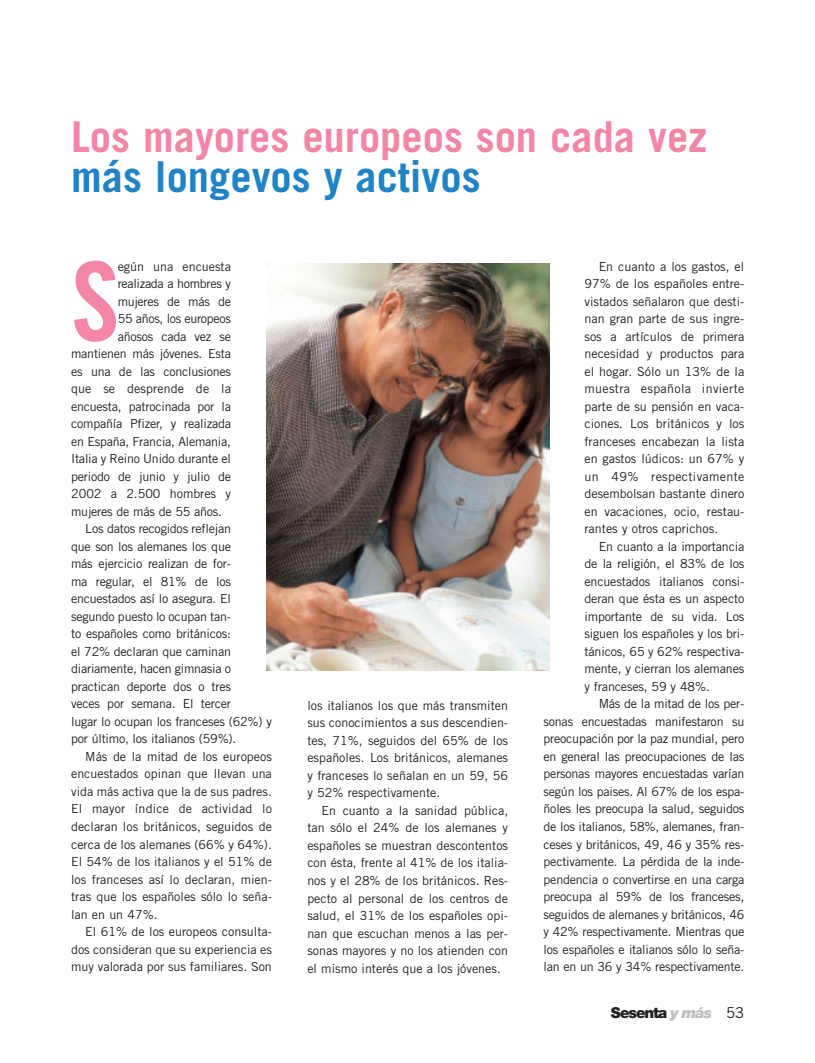
<style>
.page{position:relative;width:815px;height:1063px;background:#fff}
.page>*{position:absolute;margin:0;border:0;box-sizing:border-box;transform-origin:0 0}
.t1{font:109.38px "Trade Gothic Bold Cond Twenty";color:#f386a7}
.t2{font:700 42.5px "Trade Gothic";color:#f386a7}
.t3{font:700 42.5px "Trade Gothic";color:#2083c6}
.t4{font:900 15px "Helvetica Neue";letter-spacing:-.065em;color:#231f1f}
.t5{font:12.5px/17.5px "Trade Gothic";letter-spacing:-.02em;color:#231f1f;text-align:justify}
.t6{font:12.5px "Trade Gothic";color:#231f1f}
.t7{font:12.5px "Trade Gothic";letter-spacing:.01em;color:#231f1f}
.t8{font:12.5px "Trade Gothic";letter-spacing:.005em;color:#231f1f}
.s1{font-style:italic;color:#bcbec0}
.s2{font-family:"Trade Gothic";font-weight:400}
</style>
<div class="page">
<img style="left:266px;top:263px;width:284px;height:408px">
<h2 class="t2" style="left:71px;top:122px;width:638px">Los mayores europeos son cada vez</h2>
<h2 class="t3" style="left:71px;top:162px;width:411px">más longevos y activos</h2>
<h1 class="t1" style="left:71px;top:262px;width:50px">S</h1>
<p class="t6" style="left:118px;top:262px;width:115px">egún una encuesta</p>
<p class="t5" style="left:118px;top:276px;width:115px">realizada a hombres y</p>
<p class="t5" style="left:118px;top:294px;width:115px">mujeres de más de</p>
<p class="t5" style="left:118px;top:311px;width:115px">55 años, los europeos</p>
<p class="t5" style="left:118px;top:329px;width:115px">añosos cada vez se</p>
<p class="t5" style="left:71px;top:346px;width:161px">mantienen más jóvenes. Esta</p>
<p class="t5" style="left:71px;top:364px;width:161px">es una de las conclusiones</p>
<p class="t8" style="left:71px;top:384px;width:161px">que se desprende de la</p>
<p class="t5" style="left:71px;top:399px;width:161px">encuesta, patrocinada por la</p>
<p class="t5" style="left:71px;top:416px;width:161px">compañía Pfizer, y realizada</p>
<p class="t5" style="left:71px;top:434px;width:161px">en España, Francia, Alemania,</p>
<p class="t5" style="left:71px;top:451px;width:161px">Italia y Reino Unido durante el</p>
<p class="t5" style="left:71px;top:469px;width:161px">periodo de junio y julio de</p>
<p class="t5" style="left:71px;top:486px;width:161px">2002 a 2.500 hombres y</p>
<p class="t5" style="left:71px;top:504px;width:152px">mujeres de más de 55 años.</p>
<p class="t5" style="left:85px;top:521px;width:147px">Los datos recogidos reflejan</p>
<p class="t5" style="left:71px;top:539px;width:161px">que son los alemanes los que</p>
<p class="t5" style="left:71px;top:556px;width:161px">más ejercicio realizan de for-</p>
<p class="t5" style="left:71px;top:574px;width:161px">ma regular, el 81% de los</p>
<p class="t5" style="left:71px;top:591px;width:161px">encuestados así lo asegura. El</p>
<p class="t5" style="left:71px;top:609px;width:161px">segundo puesto lo ocupan tan-</p>
<p class="t5" style="left:71px;top:626px;width:161px">to españoles como británicos:</p>
<p class="t5" style="left:71px;top:644px;width:161px">el 72% declaran que caminan</p>
<p class="t5" style="left:71px;top:661px;width:161px">diariamente, hacen gimnasia o</p>
<p class="t5" style="left:71px;top:679px;width:161px">practican deporte dos o tres</p>
<p class="t5" style="left:71px;top:696px;width:161px">veces por semana. El tercer</p>
<p class="t5" style="left:71px;top:714px;width:202px">lugar lo ocupan los franceses (62%) y</p>
<p class="t5" style="left:71px;top:731px;width:167px">por último, los italianos (59%).</p>
<p class="t6" style="left:85px;top:752px;width:188px">Más de la mitad de los europeos</p>
<p class="t6" style="left:71px;top:769px;width:202px">encuestados opinan que llevan una</p>
<p class="t6" style="left:71px;top:787px;width:202px">vida más activa que la de sus padres.</p>
<p class="t7" style="left:71px;top:804px;width:202px">El mayor índice de actividad lo</p>
<p class="t6" style="left:71px;top:822px;width:202px">declaran los británicos, seguidos de</p>
<p class="t6" style="left:71px;top:839px;width:202px">cerca de los alemanes (66% y 64%).</p>
<p class="t6" style="left:71px;top:857px;width:202px">El 54% de los italianos y el 51% de</p>
<p class="t6" style="left:71px;top:874px;width:202px">los franceses así lo declaran, mien-</p>
<p class="t6" style="left:71px;top:892px;width:202px">tras que los españoles sólo lo seña-</p>
<p class="t5" style="left:71px;top:906px;width:88px">lan en un 47%.</p>
<p class="t6" style="left:85px;top:927px;width:188px">El 61% de los europeos consulta-</p>
<p class="t6" style="left:71px;top:944px;width:202px">dos consideran que su experiencia es</p>
<p class="t6" style="left:71px;top:962px;width:202px">muy valorada por sus familiares. Son</p>
<p class="t5" style="left:307px;top:697px;width:202px">los italianos los que más transmiten sus conocimientos a sus descendien&shy;tes, 71%, seguidos del 65% de los españoles. Los británicos, alemanes y franceses lo señalan en un 59, 56 y 52% respectivamente.</p>
<p class="t5" style="left:307px;top:802px;width:202px;text-indent:14px">En cuanto a la sanidad pública, tan sólo el 24% de los alemanes y españoles se muestran descontentos con ésta, frente al 41% de los italia&shy;nos y el 28% de los británicos. Res&shy;pecto al personal de los centros de salud, el 31% de los españoles opi&shy;nan que escuchan menos a las per&shy;sonas mayores y no los atienden con el mismo interés que a los jóvenes.</p>
<p class="t5" style="left:584px;top:259px;width:161px;text-indent:14px">En cuanto a los gastos, el 97% de los españoles entre&shy;vistados señalaron que desti&shy;nan gran parte de sus ingre&shy;sos a artículos de primera necesidad y productos para el hogar. Sólo un 13% de la muestra española invierte parte de su pensión en vaca&shy;ciones. Los británicos y los franceses encabezan la lista en gastos lúdicos: un 67% y un 49% respectivamente desembolsan bastante dinero en vacaciones, ocio, restau&shy;rantes y otros caprichos.</p>
<p class="t5" style="left:584px;top:539px;width:161px;text-indent:14px">En cuanto a la importancia de la religión, el 83% de los encuestados italianos consi&shy;deran que ésta es un aspecto importante de su vida. Los siguen los españoles y los bri&shy;tánicos, 65 y 62% respectiva&shy;mente, y cierran los alemanes y franceses, 59 y 48%.</p>
<p class="t5" style="left:544px;top:696px;width:202px;text-indent:55px">Más de la mitad de los per&shy;sonas encuestadas manifestaron su preocupación por la paz mundial, pero en general las preocupaciones de las personas mayores encuestadas varían según los paises. Al 67% de los espa&shy;ñoles les preocupa la salud, seguidos de los italianos, 58%, alemanes, fran&shy;ceses y británicos, 49, 46 y 35% res&shy;pectivamente. La pérdida de la inde&shy;pendencia o convertirse en una carga preocupa al 59% de los franceses, seguidos de alemanes y británicos, 46 y 42% respectivamente. Mientras que los españoles e italianos sólo lo seña&shy;lan en un 36 y 34% respectivamente.</p>
<p class="t4" style="left:611px;top:1007px;width:135px">Sesenta <span class="s1">y más</span> <span class="s2">53</span></p>
</div>
